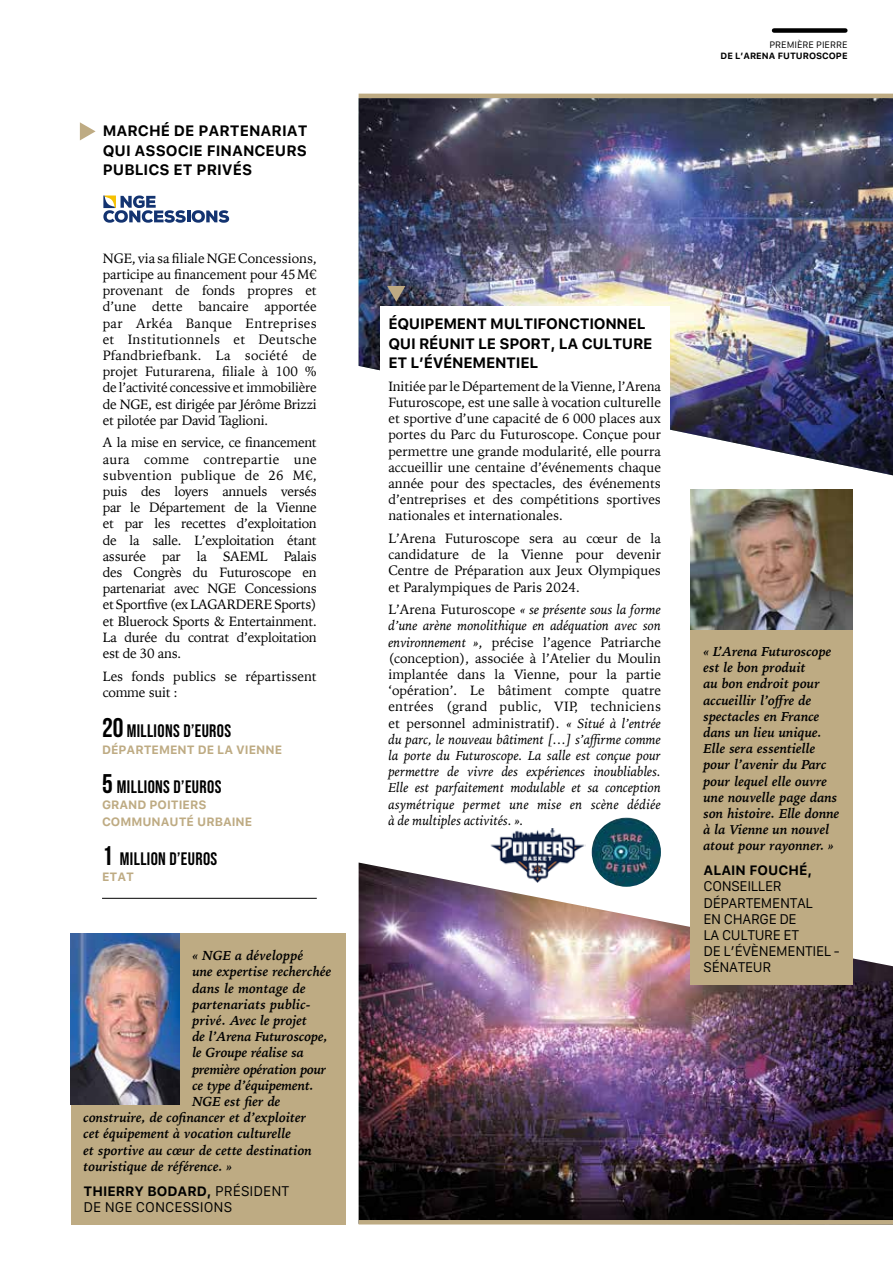
<style>
.page{position:relative;width:893px;height:1263px;background:#fff}
.page>*{position:absolute;margin:0;border:0;box-sizing:border-box;transform-origin:0 0}
.t1{font:18px "Bebas Neue";letter-spacing:.02em;color:#000}
.t2{font:700 15px/19.5px "Galvji";letter-spacing:-.02em;color:#000;text-align:justify}
.t3{font:13.5px/16.2px "Iowan Old Style";color:#000;text-align:justify}
.t4{font:italic 13.5px/16.2px "Iowan Old Style";letter-spacing:.02em;color:#000;text-align:justify}
.t5{font:italic 700 13.5px/16.2px "Iowan Old Style";color:#000}
.t6{font:13.5px/16.2px "Galvji";letter-spacing:-.025em;color:#000}
.t7{font:13.5px/16.2px "Galvji";color:#000}
.t8{font:italic 700 13.5px "Iowan Old Style";letter-spacing:-.02em;color:#000}
.t9{font:700 13.5px "Galvji";color:#000}
.t10{font:700 12px/16.5px "Galvji";color:#beab83}
.t11{font:700 9px "Galvji";color:#000}
.t12{font:9px "Galvji";color:#000}
.s1{font-weight:700;font-size:27px}
.s2{font-weight:700}
.s3{font-style:normal}
</style>
<div class="page">
<img style="left:359px;top:862px;width:534px;height:358px">
<hr style="left:359px;top:1220px;width:534px;height:4px;background:#beab83">
<img style="left:359px;top:98px;width:534px;height:377px">
<hr style="left:359px;top:94px;width:534px;height:4px;background:#beab83">
<svg style="left:80px;top:122px;width:16px;height:18px"></svg>
<svg style="left:387px;top:286px;width:18px;height:16px"></svg>
<div style="left:774px;top:28px;width:71px;height:5px;background:#000"></div>
<svg style="left:103px;top:195px;width:126px;height:28px"></svg>
<div style="left:71px;top:933px;width:275px;height:291px;background:#beab83"></div>
<div style="left:691px;top:629px;width:162px;height:356px;background:#beab83"></div>
<img style="left:71px;top:933px;width:109px;height:172px">
<img style="left:691px;top:489px;width:162px;height:140px">
<hr style="left:102px;top:898px;width:215px;height:1px;background:#000">
<div style="left:380px;top:306px;width:289px;height:527px;background:#fff"></div>
<img style="left:592px;top:817px;width:69px;height:70px;border-radius:35px">
<img style="left:490px;top:829px;width:95px;height:53px">
<p class="t2" style="left:103px;top:122px;width:206px">MARCHÉ DE PARTENARIAT QUI ASSOCIE FINANCEURS PUBLICS ET PRIVÉS</p>
<p class="t3" style="left:103px;top:249px;width:216px">NGE, via sa filiale NGE Concessions, participe au financement pour 45M€ provenant de fonds propres et d’une dette bancaire apportée par Arkéa Banque Entreprises et Institutionnels et Deutsche Pfandbriefbank. La société de projet Futurarena, filiale à 100 % de l’activité concessive et immobilière de NGE, est dirigée par Jérôme Brizzi et pilotée par David Taglioni.</p>
<p class="t3" style="left:103px;top:434px;width:216px">A la mise en service, ce financement aura comme contrepartie une subvention publique de 26 M€, puis des loyers annuels versés par le Département de la Vienne et par les recettes d’exploitation de la salle. L’exploitation étant assurée par la SAEML Palais des Congrès du Futuroscope en partenariat avec NGE Concessions et Sportfive (ex LAGARDERE Sports) et Bluerock Sports &amp; Entertainment.<br>La durée du contrat d’exploitation est de 30 ans.</p>
<p class="t3" style="left:103px;top:667px;width:216px">Les fonds publics se répartissent comme suit :</p>
<h1 class="t1" style="left:102px;top:721px;width:131px"><span class="s1">20</span> MILLIONS D’EUROS</h1>
<p class="t10" style="left:102px;top:742px;width:182px">DÉPARTEMENT DE LA VIENNE</p>
<h1 class="t1" style="left:102px;top:776px;width:121px"><span class="s1">5</span> MILLIONS D’EUROS</h1>
<p class="t10" style="left:102px;top:797px;width:152px">GRAND POITIERS<br>COMMUNAUTÉ URBAINE</p>
<h1 class="t1" style="left:102px;top:848px;width:117px"><span class="s1">1</span> MILLION D’EUROS</h1>
<p class="t10" style="left:102px;top:869px;width:34px">ETAT</p>
<p class="t5" style="left:192px;top:947px;width:113px">« NGE a développé</p>
<p class="t5" style="left:192px;top:963px;width:140px">une expertise recherchée</p>
<p class="t5" style="left:192px;top:979px;width:115px">dans le montage de</p>
<p class="t5" style="left:192px;top:995px;width:120px">partenariats public-</p>
<p class="t5" style="left:192px;top:1011px;width:116px">privé. Avec le projet</p>
<p class="t5" style="left:192px;top:1028px;width:137px">de l’Arena Futuroscope,</p>
<p class="t5" style="left:192px;top:1044px;width:113px">le Groupe réalise sa</p>
<p class="t8" style="left:192px;top:1057px;width:136px">première opération pour</p>
<p class="t5" style="left:192px;top:1076px;width:123px">ce type d’équipement.</p>
<p class="t5" style="left:192px;top:1092px;width:90px">NGE est fier de</p>
<p class="t5" style="left:84px;top:1109px;width:224px">construire, de cofinancer et d’exploiter</p>
<p class="t5" style="left:84px;top:1125px;width:209px">cet équipement à vocation culturelle</p>
<p class="t5" style="left:84px;top:1141px;width:230px">et sportive au cœur de cette destination</p>
<p class="t5" style="left:84px;top:1157px;width:150px">touristique de référence. »</p>
<p class="t7" style="left:84px;top:1183px;width:207px"><span class="s2">THIERRY BODARD,</span> PRÉSIDENT<br>DE NGE CONCESSIONS</p>
<p class="t12" style="left:769px;top:39px;width:80px">PREMIÈRE PIERRE</p>
<p class="t11" style="left:721px;top:50px;width:128px">DE L’ARENA FUTUROSCOPE</p>
<p class="t2" style="left:388px;top:314px;width:266px;text-align:left">ÉQUIPEMENT MULTIFONCTIONNEL<br>QUI RÉUNIT LE SPORT, LA CULTURE<br>ET L’ÉVÉNEMENTIEL</p>
<p class="t3" style="left:388px;top:377px;width:274px">Initiée par le Département de la Vienne, l’Arena Futuroscope, est une salle à vocation culturelle et sportive d’une capacité de 6 000 places aux portes du Parc du Futuroscope. Conçue pour permettre une grande modularité, elle pourra accueillir une centaine d’événements chaque année pour des spectacles, des événements d’entreprises et des compétitions sportives nationales et internationales.</p>
<p class="t3" style="left:388px;top:529px;width:274px">L’Arena Futuroscope sera au cœur de la candidature de la Vienne pour devenir Centre de Préparation aux Jeux Olympiques et Paralympiques de Paris 2024.</p>
<p class="t4" style="left:388px;top:601px;width:274px"><span class="s3">L’Arena Futuroscope</span> « se présente sous la forme d’une arène monolithique en adéquation avec son environnement »<span class="s3">, précise l’agence Patriarche (conception), associée à l’Atelier du Moulin implantée dans la Vienne, pour la partie ‘opération’. Le bâtiment compte quatre entrées (grand public, VIP, techniciens et personnel administratif).</span> « Situé à l’entrée du parc, le nouveau bâtiment […] s’affirme comme la porte du Futuroscope. La salle est conçue pour permettre de vivre des expériences inoubliables.<br>Elle est parfaitement modulable et sa conception asymétrique permet une mise en scène dédiée à de multiples activités. ».</p>
<p class="t5" style="left:703px;top:642px;width:138px">« L’Arena Futuroscope est le bon produit<br>au bon endroit pour accueillir l’offre de spectacles en France dans un lieu unique.<br>Elle sera essentielle pour l’avenir du Parc pour lequel elle ouvre une nouvelle page dans son histoire. Elle donne à la Vienne un nouvel atout pour rayonner. »</p>
<p class="t9" style="left:703px;top:862px;width:110px">ALAIN FOUCHÉ,</p>
<p class="t6" style="left:703px;top:879px;width:138px">CONSEILLER<br>DÉPARTEMENTAL<br>EN CHARGE DE<br>LA CULTURE ET<br>DE L’ÉVÈNEMENTIEL -<br>SÉNATEUR</p>
</div>
